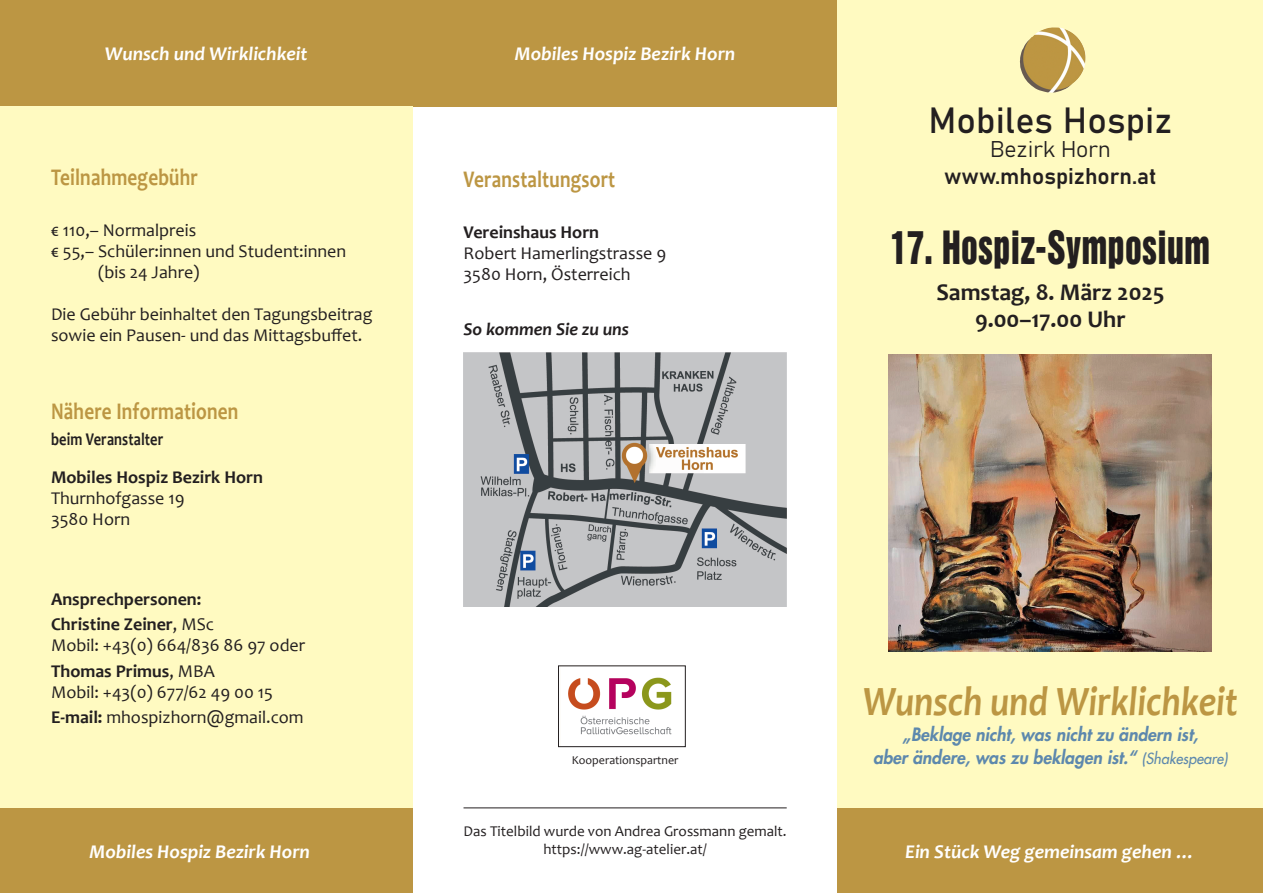
<style>
.page{position:relative;width:1263px;height:893px;background:#fff}
.page>*{position:absolute;margin:0;border:0;box-sizing:border-box;transform-origin:0 0}
.Kopfzeile{font:italic 700 42px "Candara";color:#bc9643;scale:.86 1}
.Überschrift{font:42px "Helvetica Inserat LT";letter-spacing:.01em;color:#231f20;scale:.8 1}
.t1{font:36px "Bahnschrift";color:#231f20}
.Überschrift-2{font:700 24px "Candara";letter-spacing:.01em;color:#bc9643;scale:.8 1}
.Grundschrift{font:700 24px/27px "Candara";color:#231f20;text-align:center}
.t2{font:22.5px "Bahnschrift";color:#231f20}
.Kopfzeile-2{font:italic 700 19.5px "Candara";color:#fff}
.Grundschrift-2{font:18px/21px "Candara";color:#231f20}
.ÜS-ZW{font:italic 800 18px/22.5px "Futura LT";color:#5d88ad;text-align:center;scale:.96 1}
.Grundschrift-3{font:700 18px "Candara";color:#231f20}
.Grundschrift-4{font:italic 700 18px "Candara";color:#231f20}
.Überschrift-3{font:700 18px "Candara";letter-spacing:.01em;color:#231f20;scale:.8 1}
.Grundschrift-5{font:15px/18px "Candara";color:#231f20;text-align:center}
.Programm{font:12px "Candara";color:#231f20}
.s1{font-weight:400}
.s2{font-weight:700}
.s3{font-weight:400;font-size:15px}
</style>
<div class="page">
<div style="left:838px;top:808px;width:425px;height:85px;background:#bc9643"></div>
<div style="left:0;top:0;width:838px;height:106px;background:#bc9643"></div>
<div style="left:838px;top:0;width:425px;height:808px;background:#fffac1"></div>
<div style="left:0;top:808px;width:412px;height:85px;background:#bc9643"></div>
<div style="left:0;top:106px;width:412px;height:702px;background:#fffac1"></div>
<img style="left:1020px;top:27px;width:66px;height:66px">
<img style="left:889px;top:354px;width:323px;height:298px">
<img style="left:463px;top:353px;width:324px;height:254px">
<hr style="left:463px;top:807px;width:324px;height:1px;background:#231f20">
<img style="left:568px;top:677px;width:104px;height:58px">
<div style="left:558px;top:665px;width:128px;height:82px;border:1px solid #231f20"></div>
<p class="Kopfzeile-2" style="left:105px;top:42px;width:204px">Wunsch und Wirklichkeit</p>
<p class="Überschrift-2" style="left:51px;top:162px;width:185px">Teilnahmegebühr</p>
<p class="Grundschrift-2" style="left:51px;top:220px;width:147px">€ 110,– Normalpreis</p>
<p class="Grundschrift-2" style="left:98px;top:241px;width:250px;text-indent:-47px">€ 55,– Schüler:innen und Student:innen (bis 24 Jahre)</p>
<p class="Grundschrift-2" style="left:51px;top:304px;width:323px">Die Gebühr beinhaltet den Tagungsbeitrag sowie ein Pausen- und das Mittagsbuffet.</p>
<p class="Überschrift-2" style="left:51px;top:396px;width:236px">Nähere Informationen</p>
<p class="Überschrift-3" style="left:51px;top:428px;width:142px">beim Veranstalter</p>
<p class="Grundschrift-3" style="left:51px;top:466px;width:214px">Mobiles Hospiz Bezirk Horn</p>
<p class="Grundschrift-2" style="left:51px;top:488px;width:135px">Thurnhofgasse 19</p>
<p class="Grundschrift-2" style="left:51px;top:509px;width:81px">3580 Horn</p>
<p class="Grundschrift-3" style="left:51px;top:588px;width:152px">Ansprechpersonen:</p>
<p class="Grundschrift-3" style="left:51px;top:613px;width:164px">Christine Zeiner<span class="s1">, MSc</span></p>
<p class="Grundschrift-2" style="left:51px;top:635px;width:256px">Mobil: +43(0) 664/836 86 97 oder</p>
<p class="Grundschrift-2" style="left:51px;top:660px;width:223px"><span class="s2">Thomas Primus</span>, MBA<br>Mobil: +43(0) 677/62 49 00 15</p>
<p class="Grundschrift-2" style="left:51px;top:706px;width:254px"><span class="s2">E-mail:</span> mhospizhorn@gmail.com</p>
<p class="Kopfzeile-2" style="left:90px;top:839px;width:222px">Mobiles Hospiz Bezirk Horn</p>
<p class="Kopfzeile-2" style="left:515px;top:42px;width:222px">Mobiles Hospiz Bezirk Horn</p>
<p class="Überschrift-2" style="left:463px;top:165px;width:191px">Veranstaltungsort</p>
<p class="Grundschrift-3" style="left:463px;top:221px;width:137px">Vereinshaus Horn</p>
<p class="Grundschrift-2" style="left:463px;top:243px;width:204px">Robert Hamerlingstrasse 9</p>
<p class="Grundschrift-2" style="left:463px;top:264px;width:169px">3580 Horn, Österreich</p>
<p class="Grundschrift-4" style="left:463px;top:318px;width:167px">So kommen Sie zu uns</p>
<p class="t1" style="left:928px;top:93px;width:245px">Mobiles Hospiz</p>
<p class="t2" style="left:990px;top:132px;width:122px">Bezirk Horn</p>
<p class="t2" style="left:944px;top:159px;width:214px">www.mhospizhorn.at</p>
<p class="Überschrift" style="left:890px;top:223px;width:401px">17. Hospiz-Symposium</p>
<p class="Grundschrift" style="left:936px;top:278px;width:230px">Samstag, 8. März 2025<br>9.00–17.00 Uhr</p>
<p class="Programm" style="left:572px;top:752px;width:108px">Kooperationspartner</p>
<p class="Grundschrift-5" style="left:463px;top:822px;width:325px">Das Titelbild wurde von Andrea Grossmann gemalt. https://www.ag-atelier.at/</p>
<p class="Kopfzeile" style="left:863px;top:675px;width:438px">Wunsch und Wirklichkeit</p>
<p class="ÜS-ZW" style="left:873px;top:723px;width:371px">„Beklage nicht, was nicht zu ändern ist,<br>aber ändere, was zu beklagen ist.“ <span class="s3">(Shakespeare)</span></p>
<p class="Kopfzeile-2" style="left:905px;top:839px;width:292px">Ein Stück Weg gemeinsam gehen …</p>
</div>
